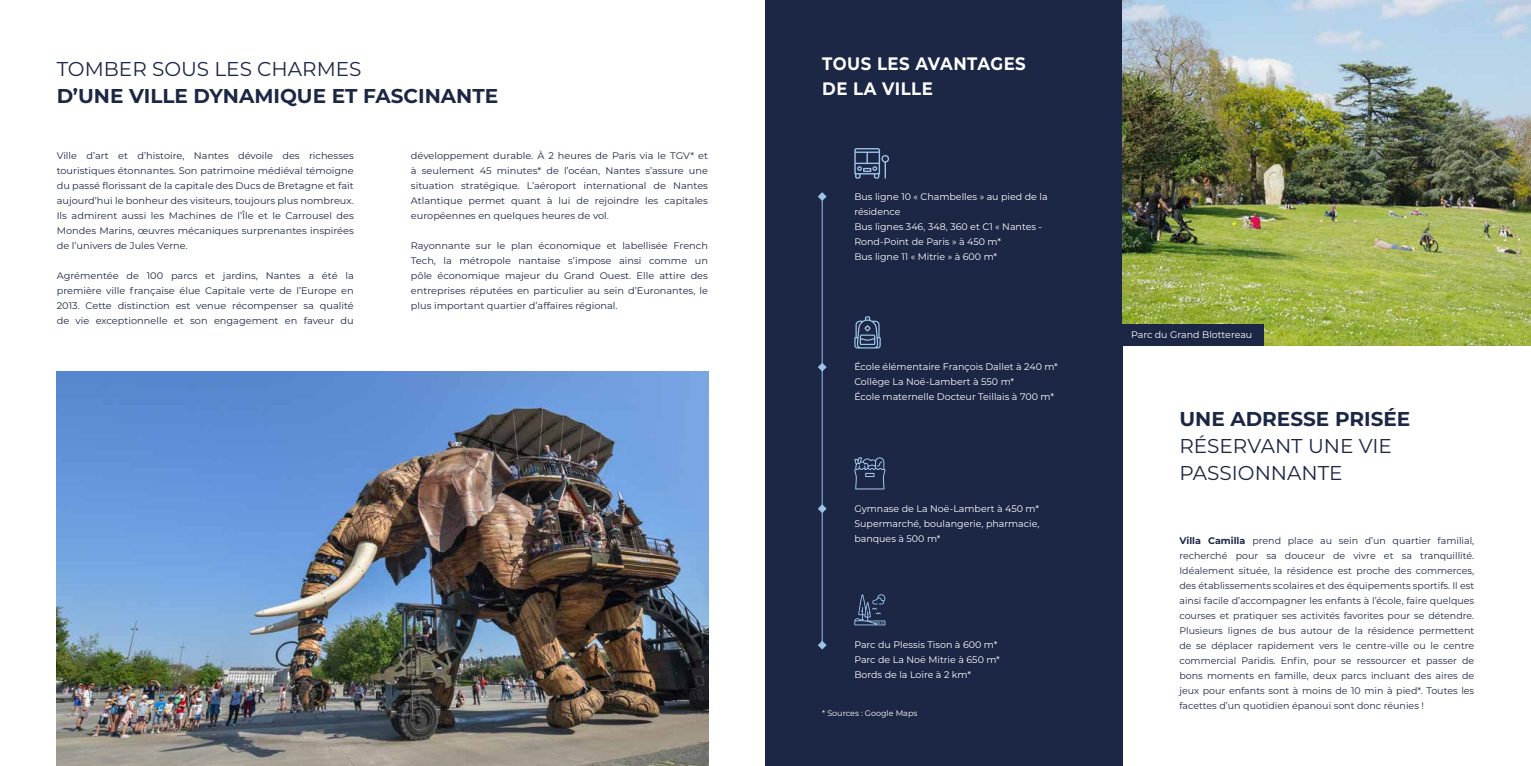
<style>
.page{position:relative;width:1531px;height:766px;background:#fff}
.page>*{position:absolute;margin:0;border:0;box-sizing:border-box;transform-origin:0 0}
.t1{font:700 20px "Montserrat";color:#1c2645}
.t2{font:20px/27px "Montserrat";color:#1c2645}
.t3{font:700 18px/25px "Montserrat";letter-spacing:.03em;color:#fff;scale:.92 1}
.t4{font:9.5px/15px "Montserrat";color:#1c2645;text-align:justify}
.t5{font:9.5px/15px "Montserrat";color:#fff}
.t6{font:8px "Montserrat";color:#fff}
.s1{font-weight:700}
</style>
<div class="page">
<div style="left:765px;top:0;width:357px;height:765px;background:#1c2645"></div>
<hr style="left:822px;top:196px;width:1px;height:449px;background:#9ec3e9">
<svg style="left:854px;top:148px;width:35px;height:31px"></svg>
<svg style="left:818px;top:192px;width:8px;height:9px"></svg>
<svg style="left:818px;top:362px;width:8px;height:9px"></svg>
<svg style="left:854px;top:316px;width:27px;height:32px"></svg>
<svg style="left:854px;top:457px;width:31px;height:32px"></svg>
<svg style="left:818px;top:504px;width:8px;height:9px"></svg>
<svg style="left:818px;top:640px;width:8px;height:9px"></svg>
<svg style="left:854px;top:594px;width:32px;height:31px"></svg>
<img style="left:56px;top:371px;width:652px;height:394px">
<img style="left:1122px;top:0;width:409px;height:345px">
<div style="left:1117px;top:324px;width:146px;height:21px;background:#1c2645"></div>
<h1 class="t2" style="left:57px;top:55px;width:306px">TOMBER SOUS LES CHARMES</h1>
<h1 class="t1" style="left:57px;top:82px;width:443px">D’UNE VILLE DYNAMIQUE ET FASCINANTE</h1>
<p class="t4" style="left:57px;top:148px;width:299px">Ville d’art et d’histoire, Nantes dévoile des richesses touristiques étonnantes. Son patrimoine médiéval témoigne du passé florissant de la capitale des Ducs de Bretagne et fait aujourd’hui le bonheur des visiteurs, toujours plus nombreux.<br>Ils admirent aussi les Machines de l’Île et le Carrousel des Mondes Marins, œuvres mécaniques surprenantes inspirées de l’univers de Jules Verne.</p>
<p class="t4" style="left:57px;top:268px;width:299px">Agrémentée de 100 parcs et jardins, Nantes a été la première ville française élue Capitale verte de l’Europe en 2013. Cette distinction est venue récompenser sa qualité de vie exceptionnelle et son engagement en faveur du</p>
<p class="t4" style="left:411px;top:148px;width:299px">développement durable. À 2 heures de Paris via le TGV* et à seulement 45 minutes* de l’océan, Nantes s’assure une situation stratégique. L’aéroport international de Nantes Atlantique permet quant à lui de rejoindre les capitales européennes en quelques heures de vol.</p>
<p class="t4" style="left:411px;top:238px;width:299px">Rayonnante sur le plan économique et labellisée French Tech, la métropole nantaise s’impose ainsi comme un pôle économique majeur du Grand Ouest. Elle attire des entreprises réputées en particulier au sein d’Euronantes, le plus important quartier d’affaires régional.</p>
<h2 class="t3" style="left:822px;top:50px;width:223px">TOUS LES AVANTAGES<br>DE LA VILLE</h2>
<p class="t5" style="left:854px;top:189px;width:195px">Bus ligne 10 « Chambelles » au pied de la résidence<br>Bus lignes 346, 348, 360 et C1 « Nantes -<br>Rond-Point de Paris » à 450 m*<br>Bus ligne 11 « Mitrie » à 600 m*</p>
<p class="t5" style="left:854px;top:358px;width:205px">École élémentaire François Dallet à 240 m*<br>Collège La Noë-Lambert à 550 m*<br>École maternelle Docteur Teillais à 700 m*</p>
<p class="t5" style="left:854px;top:500px;width:187px;text-align:justify">Gymnase de La Noë-Lambert à 450 m* Supermarché, boulangerie, pharmacie, banques à 500 m*</p>
<p class="t5" style="left:854px;top:637px;width:147px">Parc du Plessis Tison à 600 m*<br>Parc de La Noë Mitrie à 650 m*<br>Bords de la Loire à 2 km*</p>
<p class="t6" style="left:822px;top:707px;width:97px">* Sources : Google Maps</p>
<p class="t5" style="left:1131px;top:326px;width:123px">Parc du Grand Blottereau</p>
<h1 class="t1" style="left:1179px;top:404px;width:232px">UNE ADRESSE PRISÉE</h1>
<h1 class="t2" style="left:1179px;top:431px;width:214px">RÉSERVANT UNE VIE<br>PASSIONNANTE</h1>
<p class="t4" style="left:1179px;top:532px;width:296px"><span class="s1">Villa Camilla</span> prend place au sein d’un quartier familial, recherché pour sa douceur de vivre et sa tranquillité.<br>Idéalement située, la résidence est proche des commerces, des établissements scolaires et des équipements sportifs. Il est ainsi facile d’accompagner les enfants à l’école, faire quelques courses et pratiquer ses activités favorites pour se détendre.<br>Plusieurs lignes de bus autour de la résidence permettent de se déplacer rapidement vers le centre-ville ou le centre commercial Paridis. Enfin, pour se ressourcer et passer de bons moments en famille, deux parcs incluant des aires de jeux pour enfants sont à moins de 10 min à pied*. Toutes les facettes d’un quotidien épanoui sont donc réunies !</p>
</div>
